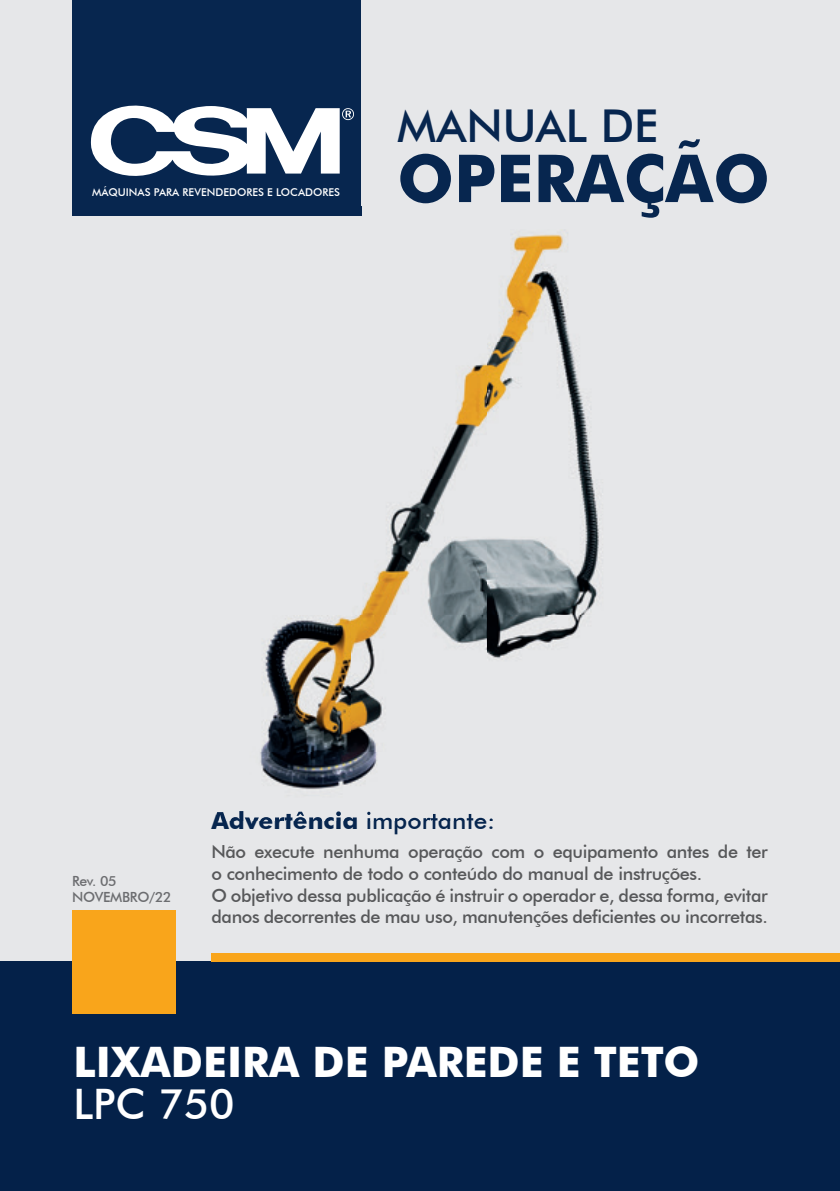
<style>
.page{position:relative;width:840px;height:1191px;background:#fff}
.page>*{position:absolute;margin:0;border:0;box-sizing:border-box;transform-origin:0 0}
.t1{font:700 66.2px "Futura BT";color:#07264f}
.t2{font:500 45.2px "Futura BT";color:#07264f}
.t3{font:700 42px "Futura BT";color:#fff}
.t4{font:500 42px "Futura BT";color:#fff}
.t5{font:700 24.2px "Futura BT";color:#07264f}
.t6{font:500 18px/21.6px "Futura BT";letter-spacing:-.02em;color:#57585a}
.t7{font:500 14px/16px "Futura BT";letter-spacing:-.02em;color:#6c6d70}
.t8{font:500 10.8px "Futura BT";color:#fff}
.s1{font-weight:500}
</style>
<div class="page">
<div style="left:0;top:0;width:839px;height:1191px;background:#e6e7e9"></div>
<div style="left:72px;top:0;width:289px;height:216px;background:#07264f"></div>
<svg style="left:90px;top:105px;width:264px;height:71px"></svg>
<div style="left:0;top:961px;width:839px;height:230px;background:#042149"></div>
<div style="left:72px;top:910px;width:104px;height:103px;background:#f9a51b"></div>
<div style="left:211px;top:953px;width:628px;height:8px;background:#f9a51b"></div>
<img style="left:261px;top:615px;width:90px;height:137px">
<img style="left:351px;top:207px;width:136px;height:545px">
<img style="left:487px;top:229px;width:113px;height:430px">
<img style="left:260px;top:752px;width:233px;height:68px">
<img style="left:351px;top:207px;width:10px;height:9px">
<img style="left:400px;top:207px;width:87px;height:11px">
<img style="left:216px;top:811px;width:140px;height:9px">
<img style="left:358px;top:811px;width:134px;height:9px">
<p class="t8" style="left:92px;top:186px;width:249px">MÁQUINAS PARA REVENDEDORES E LOCADORES</p>
<h2 class="t2" style="left:397px;top:99px;width:262px">MANUAL DE</h2>
<h1 class="t1" style="left:397px;top:138px;width:374px">OPERAÇÃO</h1>
<p class="t7" style="left:72px;top:872px;width:101px">Rev. 05<br>NOVEMBRO/22</p>
<h3 class="t5" style="left:211px;top:806px;width:285px">Advertência <span class="s1">importante:</span></h3>
<p class="t6" style="left:211px;top:841px;width:557px">Não execute nenhuma operação com o equipamento antes de ter o conhecimento de todo o conteúdo do manual de instruções.<br>O objetivo dessa publicação é instruir o operador e, dessa forma, evitar danos decorrentes de mau uso, manutenções deficientes ou incorretas.</p>
<h3 class="t3" style="left:73px;top:1036px;width:627px">LIXADEIRA DE PAREDE E TETO</h3>
<h3 class="t4" style="left:73px;top:1078px;width:163px">LPC 750</h3>
</div>
